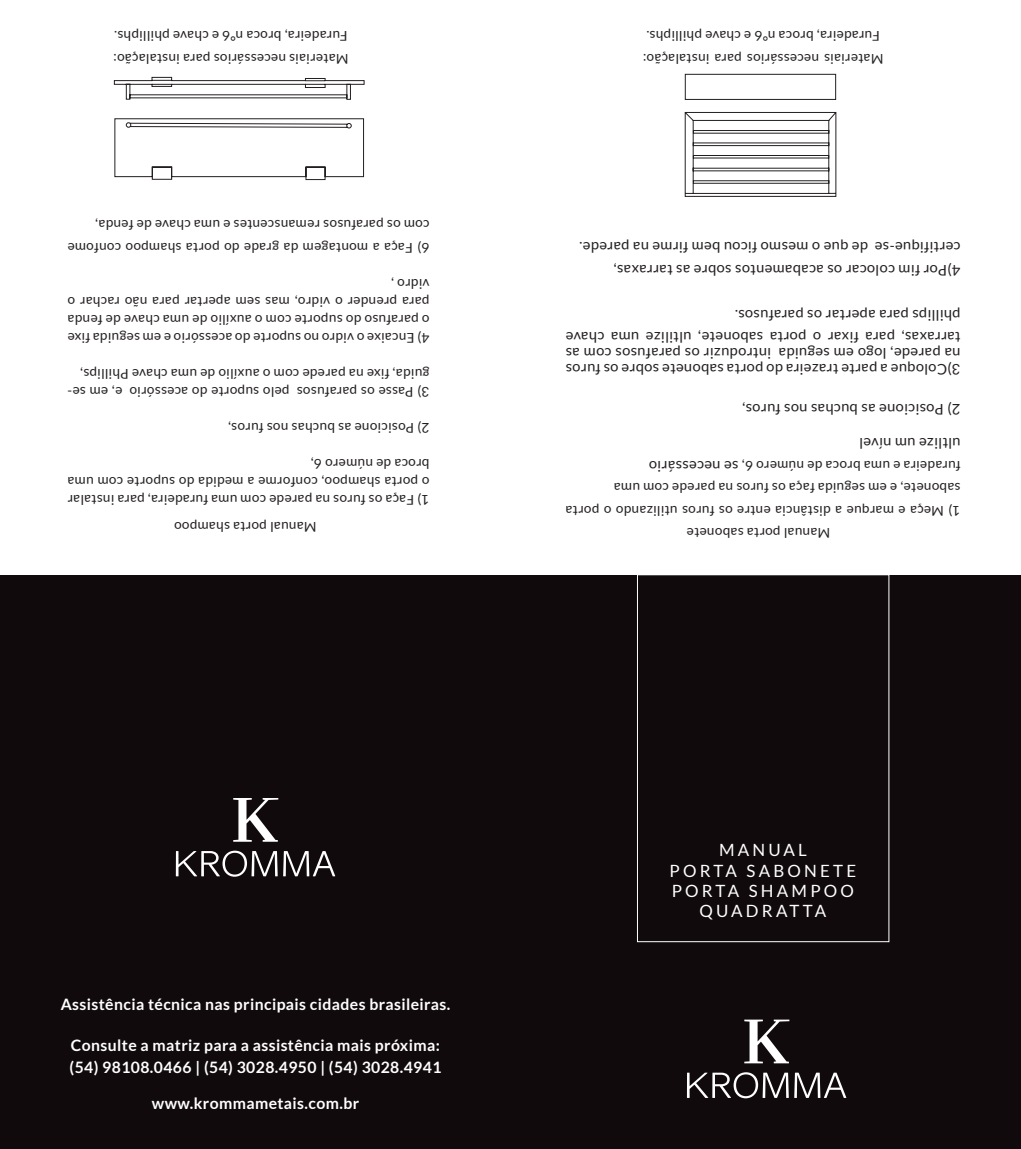
<style>
.page{position:relative;width:1021px;height:1149px;background:#fff}
.page>*{position:absolute;margin:0;border:0;box-sizing:border-box;transform-origin:0 0}
.t1{font:20.25px "Chapaza";letter-spacing:.155em;color:#fff}
.t2{font:16.88px/20.2px "Lato";letter-spacing:.19em;color:#fff;text-align:center}
.t3{font:700 15.75px/22.5px "Lato";letter-spacing:.025em;color:#fff}
.t4{font:14.62px/15.8px "Lato";letter-spacing:.025em;color:#231f20;text-align:justify}
.t5{font:13.5px/18px "Lato";letter-spacing:.025em;color:#231f20}
.t6{font:300 13.5px "Lato";letter-spacing:.025em;color:#fff}
.t7{font:100 9.45px "Lato";color:#231f20}
.s1{font-size:14.62px}
</style>
<div class="page">
<div style="left:0;top:576px;width:1020px;height:572px;background:#110a0c"></div>
<div style="left:637px;top:574px;width:252px;height:367px;border:1px solid #fff"></div>
<svg style="left:686px;top:1019px;width:160px;height:78px"></svg>
<svg style="left:233px;top:798px;width:45px;height:43px"></svg>
<svg style="left:176px;top:850px;width:159px;height:26px"></svg>
<svg style="left:685px;top:74px;width:151px;height:122px"></svg>
<svg style="left:114px;top:77px;width:250px;height:103px"></svg>
<p class="t5" style="left:348px;top:70px;width:236px;line-height:22.5px;rotate:-180deg">Materiais necessários para instalação:<br>Furadeira, broca n°6 e chave philliphs.</p>
<p class="t5" style="left:429px;top:259px;width:363px;line-height:22.5px;rotate:-180deg">6) Faça a montagem da grade do porta shampoo confome com os parafusos remanscentes e uma chave de fenda,</p>
<p class="t5" style="left:429px;top:347px;width:363px;text-align:justify;rotate:-180deg">4) Encaixe o vidro no suporte do acessório e em seguida fixe o parafuso do suporte com o auxílio de uma chave de fenda para prender o vidro, mas sem apertar para não rachar o vidro ,</p>
<p class="t5" style="left:429px;top:401px;width:363px;rotate:-180deg">3) Passe os parafusos pelo suporte do acessório e, em se&shy;guida, fixe na parede com o auxílio de uma chave Phillips,</p>
<p class="t5" style="left:429px;top:437px;width:203px;rotate:-180deg">2) Posicione as buchas nos furos,</p>
<p class="t5" style="left:429px;top:509px;width:363px;text-align:justify;rotate:-180deg">1) Faça os furos na parede com uma furadeira, para instalar o porta shampoo, conforme a medida do suporte com uma broca de número 6,</p>
<p class="t5" style="left:883px;top:70px;width:242px;line-height:22.5px;rotate:-180deg">Materiais necessários para instalação:<br>Furadeira, broca n°6 e chave philliphs.</p>
<p class="t7" style="left:772px;top:66px;width:18px;rotate:-180deg">180</p>
<p class="t4" style="left:960px;top:281px;width:383px;line-height:22.5px;rotate:-180deg">4)Por fim colocar os acabamentos sobre as tarraxas, certifique-se de que o mesmo ficou bem firme na parede.</p>
<p class="t4" style="left:960px;top:323px;width:227px;rotate:-180deg">phillips para apertar os parafusos.</p>
<p class="t4" style="left:960px;top:377px;width:396px;rotate:-180deg">3)Coloque a parte trazeira do porta sabonete sobre os furos na parede, logo em seguida introduzir os parafusos com as tarraxas, para fixar o porta sabonete, ultilize uma chave</p>
<p class="t4" style="left:960px;top:417px;width:220px;rotate:-180deg">2) Posicione as buchas nos furos,</p>
<p class="t4" style="left:960px;top:451px;width:103px;rotate:-180deg">ultlize um nível</p>
<p class="t5" style="left:960px;top:521px;width:396px;line-height:22.5px;rotate:-180deg">1) Meça e marque a distância entre os furos utilizando o porta sabonete, e em seguida faça os furos na parede com uma furadeira e uma broca de número 6, <span class="s1">se necessário</span></p>
<p class="t5" style="left:316px;top:535px;width:144px;rotate:-180deg">Manual porta shampoo</p>
<p class="t5" style="left:830px;top:541px;width:145px;rotate:-180deg">Manual porta sabonete</p>
<p class="t3" style="left:61px;top:992px;width:391px">Assistência técnica nas principais cidades brasileiras.</p>
<p class="t3" style="left:70px;top:1033px;width:373px">Consulte a matriz para a assistência mais próxima: (54) 98108.0466 | (54) 3028.4950 | (54) 3028.4941</p>
<p class="t3" style="left:152px;top:1091px;width:209px">www.krommametais.com.br</p>
<p class="t6" style="left:97px;top:1033px;width:318px">Assistência técnica nas principais cidades brasileiras.</p>
<p class="t2" style="left:669px;top:839px;width:188px">MANUAL<br>PORTA SABONETE<br>PORTA SHAMPOO<br>QUADRATTA</p>
<h1 class="t1" style="left:685px;top:849px;width:163px">E GARANTIA</h1>
</div>
